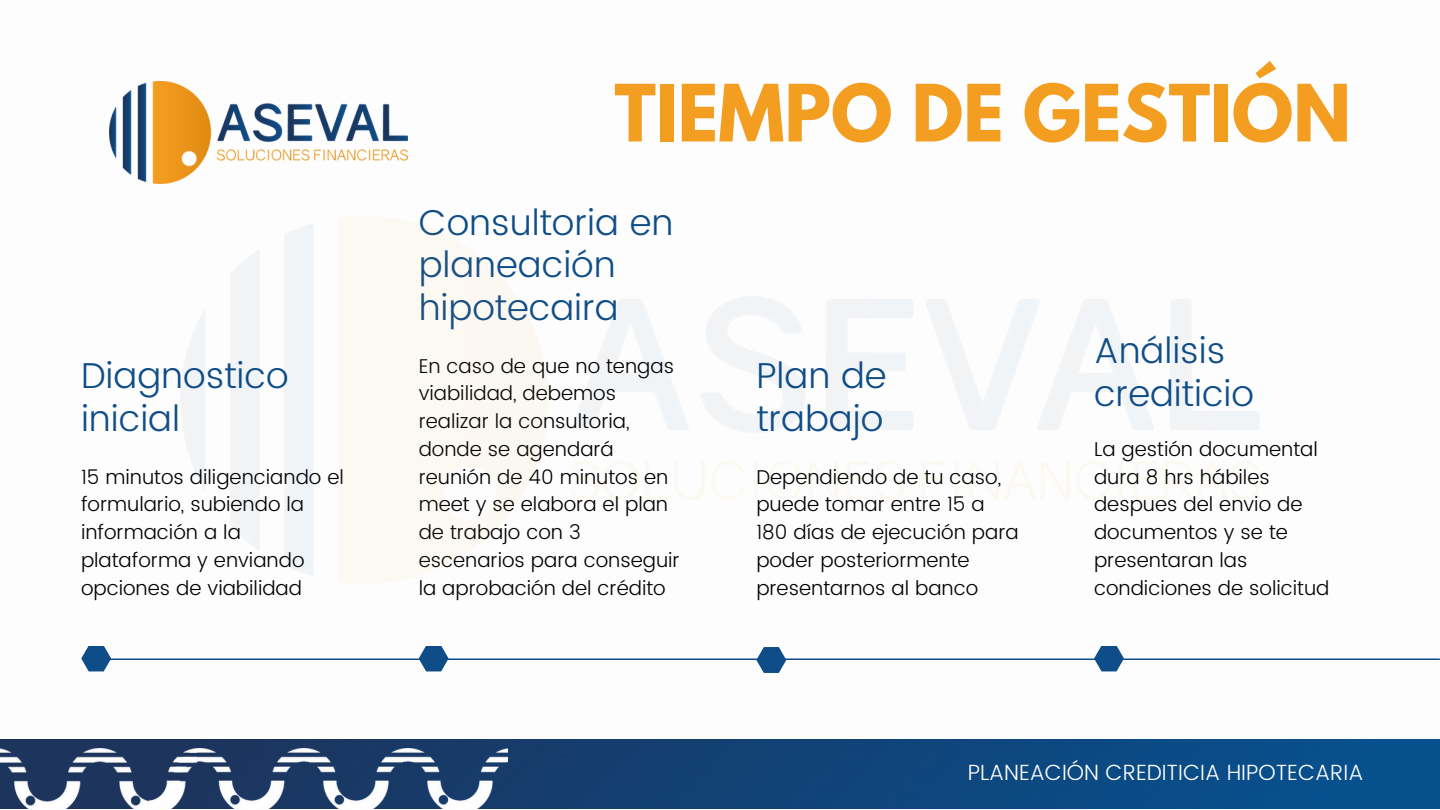
<style>
.page{position:relative;width:1440px;height:810px;background:#fff}
.page>*{position:absolute;margin:0;border:0;box-sizing:border-box;transform-origin:0 0}
.t1{font:700 70px "League Spartan";color:#f49e21}
.t2{font:300 36px/42.8px "Poppins";color:#0f4d88}
.t3{font:300 22px "Poppins";color:#fff}
.t4{font:300 20px/27.8px "Poppins";color:#000}
</style>
<div class="page">
<hr style="left:101px;top:659px;width:1338px;height:1px;background:#0f4d88">
<svg style="left:81px;top:646px;width:30px;height:25px"></svg>
<svg style="left:419px;top:646px;width:30px;height:25px"></svg>
<svg style="left:756px;top:647px;width:30px;height:26px"></svg>
<svg style="left:1094px;top:646px;width:30px;height:25px"></svg>
<img style="left:110px;top:82px;width:298px;height:101px">
<img style="left:0;top:739px;width:1440px;height:70px">
<img style="left:0;top:748px;width:150px;height:61px">
<img style="left:150px;top:748px;width:358px;height:61px">
<h2 class="t2" style="left:81px;top:355px;width:209px">Diagnostico inicial</h2>
<p class="t4" style="left:81px;top:463px;width:264px">15 minutos diligenciando el formulario, subiendo la información a la plataforma y enviando opciones de viabilidad</p>
<h1 class="t1" style="left:614px;top:79px;width:738px">TIEMPO DE GESTIÓN</h1>
<h2 class="t2" style="left:419px;top:201px;width:256px">Consultoria en planeación hipotecaira</h2>
<p class="t4" style="left:419px;top:352px;width:263px">En caso de que no tengas viabilidad, debemos realizar la consultoria, donde se agendará reunión de 40 minutos en meet y se elabora el plan de trabajo con 3 escenarios para conseguir la aprobación del crédito</p>
<h2 class="t2" style="left:756px;top:355px;width:132px">Plan de trabajo</h2>
<p class="t4" style="left:756px;top:463px;width:264px">Dependiendo de tu caso, puede tomar entre 15 a<br>180 días de ejecución para poder posteriormente presentarnos al banco</p>
<h2 class="t2" style="left:1094px;top:329px;width:162px">Análisis crediticio</h2>
<p class="t4" style="left:1094px;top:435px;width:237px">La gestión documental dura 8 hrs hábiles despues del envio de documentos y se te presentaran las condiciones de solicitud</p>
<p class="t3" style="left:968px;top:760px;width:397px">PLANEACIÓN CREDITICIA HIPOTECARIA</p>
</div>
